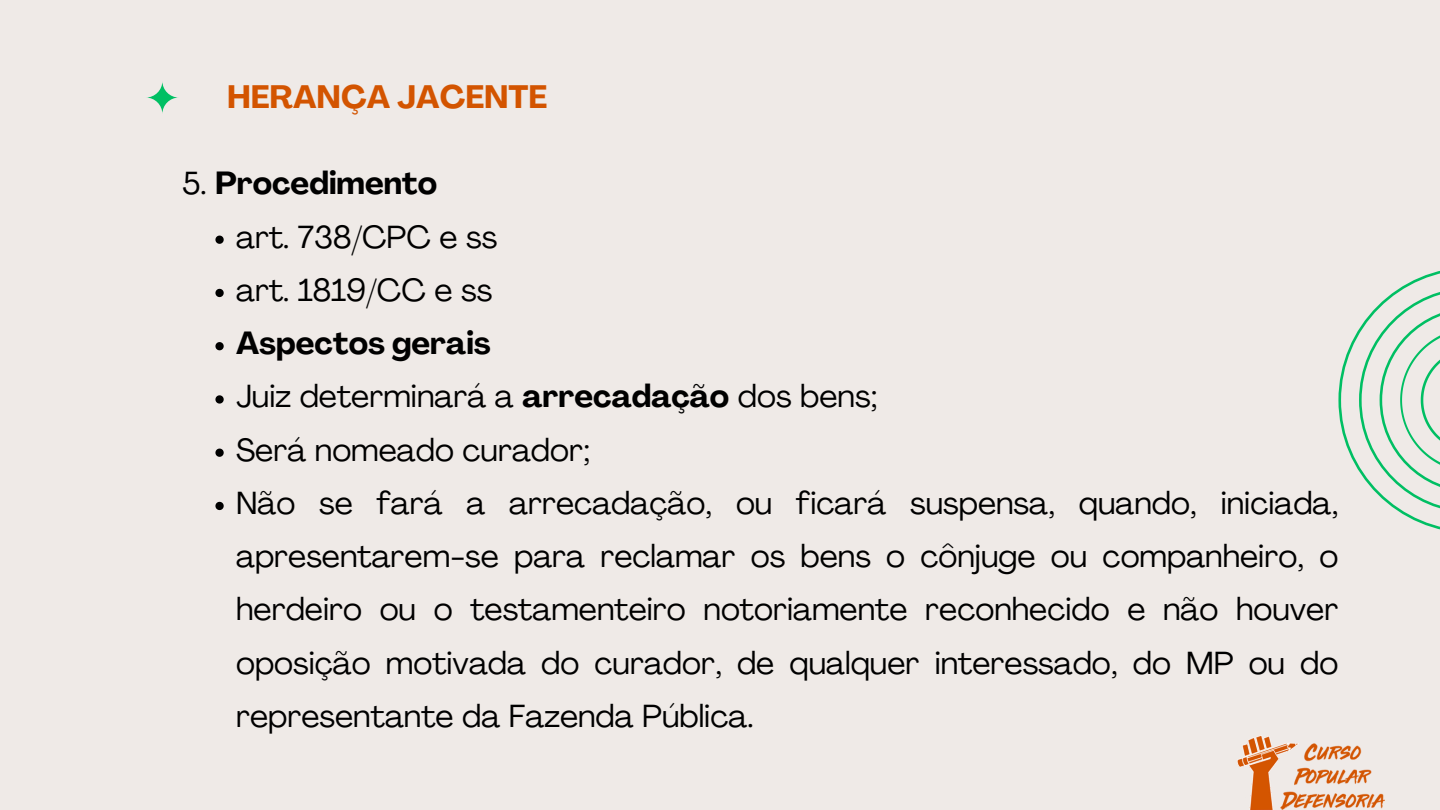
<style>
.page{position:relative;width:1440px;height:810px;background:#efeae7}
.page>*{position:absolute;margin:0;border:0;box-sizing:border-box;transform-origin:0 0}
.t1{font:700 32px "Agrandir";color:#d35400}
.t2{font:31.6px/53.2px "Agrandir";color:#000;text-align:justify}
.t3{font:700 31.6px "Agrandir";color:#000}
.s1{font-weight:400}
.s2{font-weight:700}
</style>
<div class="page">
<svg style="left:146px;top:81px;width:33px;height:33px"></svg>
<svg style="left:1338px;top:270px;width:102px;height:260px"></svg>
<img style="left:1238px;top:736px;width:147px;height:74px">
<svg style="left:215px;top:236px;width:9px;height:8px"></svg>
<svg style="left:215px;top:289px;width:9px;height:8px"></svg>
<svg style="left:215px;top:342px;width:9px;height:8px"></svg>
<svg style="left:215px;top:395px;width:9px;height:9px"></svg>
<svg style="left:215px;top:449px;width:9px;height:8px"></svg>
<svg style="left:215px;top:502px;width:9px;height:8px"></svg>
<p class="t1" style="left:227px;top:84px;width:322px">HERANÇA JACENTE</p>
<p class="t3" style="left:182px;top:171px;width:256px"><span class="s1">5.</span> Procedimento</p>
<p class="t2" style="left:236px;top:213px;width:263px">art. 738/CPC e ss</p>
<p class="t2" style="left:236px;top:266px;width:258px">art. 1819/CC e ss</p>
<p class="t3" style="left:236px;top:330px;width:256px">Aspectos gerais</p>
<p class="t2" style="left:236px;top:373px;width:643px">Juiz determinará a <span class="s2">arrecadação</span> dos bens;</p>
<p class="t2" style="left:236px;top:426px;width:355px">Será nomeado curador;</p>
<p class="t2" style="left:236px;top:479px;width:1104px">Não se fará a arrecadação, ou ficará suspensa, quando, iniciada, apresentarem-se para reclamar os bens o cônjuge ou companheiro, o herdeiro ou o testamenteiro notoriamente reconhecido e não houver oposição motivada do curador, de qualquer interessado, do MP ou do representante da Fazenda Pública.</p>
</div>
